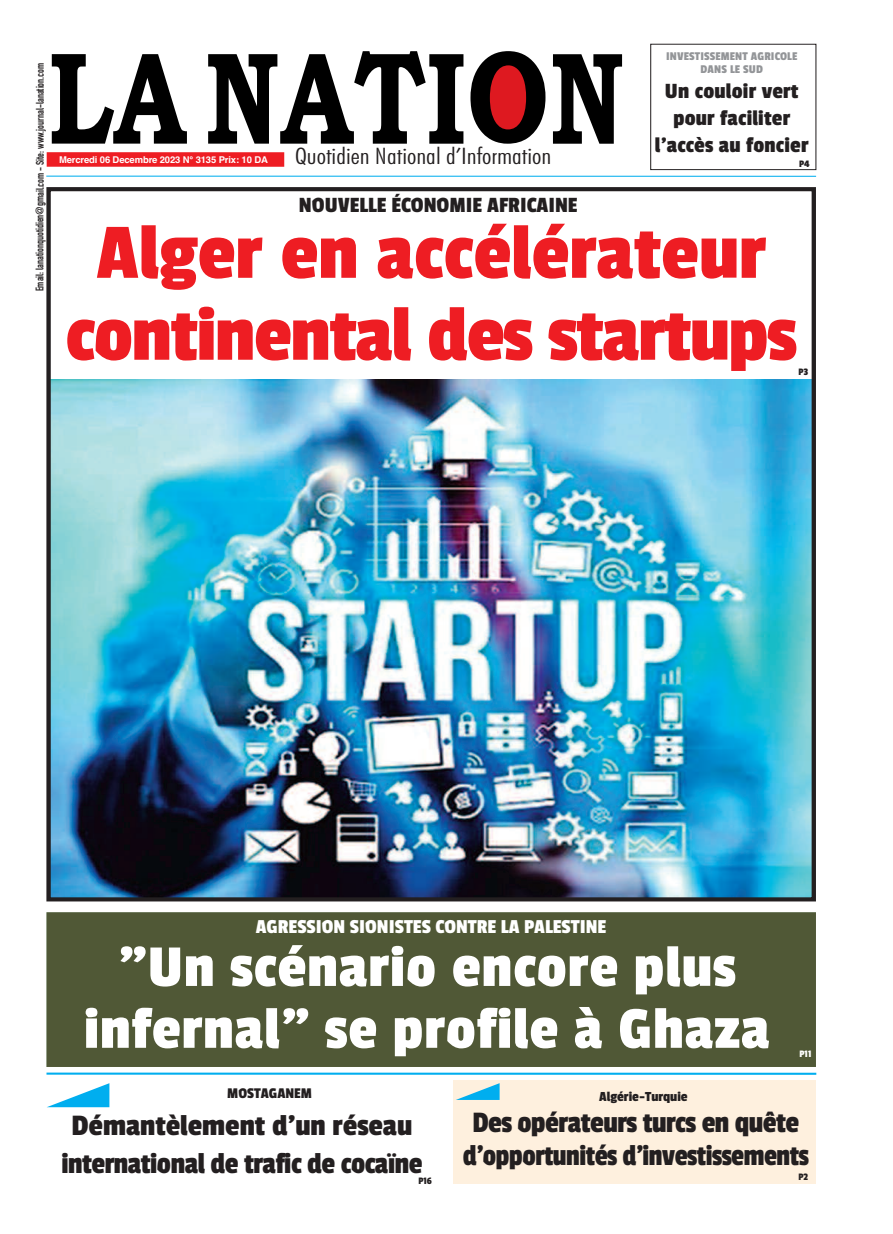
<style>
.page{position:relative;width:893px;height:1234px;background:#fff}
.page>*{position:absolute;margin:0;border:0;box-sizing:border-box;transform-origin:0 0}
.t1{font:81.9px/81.9px "Passion One";letter-spacing:-.015em;color:#ee1d23;text-align:center;scale:1.05 1}
.t2{font:61.8px/61.8px "Passion One";letter-spacing:.015em;color:#fff;text-align:center;scale:1.06 1}
.t3{font:31.05px/33.2px "Passion One";letter-spacing:-.015em;color:#231f20;text-align:center}
.t4{font:31.05px/37.3px "Passion One";letter-spacing:-.015em;color:#231f20;text-align:center;scale:1.05 1}
.t5{font:22.8px/27px "Passion One";letter-spacing:.01em;color:#231f20;text-align:center;scale:1.05 1}
.t6{font:300 condensed 22.8px "Futura BT";color:#231f20;scale:1.21 1}
.t7{font:20.7px "Passion One";color:#fff;scale:1.05 1}
.t8{font:15.6px "Passion One";color:#231f20;scale:1.05 1}
.t9{font:14.55px "Passion One";color:#231f20;scale:1.05 1}
.t10{font:12.45px/13.5px "Passion One";letter-spacing:.01em;color:#939598;text-align:center;scale:1.05 1}
.t11{font:700 10.8px "DIN Condensed";color:#231f20;scale:.95 1}
.t12{font:10.35px "Passion One";color:#231f20;scale:1.05 1}
.t13{font:10.35px "Passion One";color:#fff;scale:1.05 1}
.t14{font:700 9.3px "Helvetica";letter-spacing:-.015em;color:#fff}
</style>
<div class="page">
<img style="left:51px;top:379px;width:760px;height:517px">
<div style="left:46px;top:187px;width:770px;height:714px;border:4px solid #231f20"></div>
<div style="left:454px;top:1079px;width:362px;height:104px;background:#fef0de"></div>
<div style="left:47px;top:152px;width:237px;height:15px;background:#ee1d23"></div>
<svg style="left:52px;top:54px;width:135px;height:90px"></svg>
<svg style="left:208px;top:51px;width:255px;height:93px"></svg>
<svg style="left:470px;top:51px;width:75px;height:93px"></svg>
<svg style="left:553px;top:54px;width:69px;height:90px"></svg>
<hr style="left:46px;top:175px;width:770px;height:2px;background:#00aeef">
<div style="left:650px;top:44px;width:166px;height:126px;border:1px solid #231f20"></div>
<svg style="left:50px;top:1083px;width:59px;height:23px"></svg>
<svg style="left:458px;top:1083px;width:42px;height:16px"></svg>
<hr style="left:46px;top:1072px;width:770px;height:2px;background:#00aeef">
<div style="left:46px;top:912px;width:770px;height:154px;background:#505836"></div>
<p class="t11" style="left:34px;top:291px;width:242px;rotate:-90deg">Email: lanationquotidien@gmail.com - Site: www.journal-lanation.com</p>
<p class="t14" style="left:59px;top:154px;width:210px">Mercredi 06 Decembre 2023 N° 3135 Prix: 10 DA</p>
<p class="t6" style="left:295px;top:143px;width:213px">Quotidien National d’Information</p>
<p class="t10" style="left:666px;top:49px;width:127px">INVESTISSEMENT AGRICOLE<br>DANS LE SUD</p>
<p class="t5" style="left:655px;top:78px;width:148px">Un couloir vert pour faciliter l'accès au foncier</p>
<p class="t12" style="left:799px;top:159px;width:11px">P4</p>
<p class="t5" style="left:299px;top:191px;width:267px">NOUVELLE ÉCONOMIE AFRICAINE</p>
<h1 class="t1" style="left:65px;top:211px;width:698px">Alger en accélérateur continental des startups</h1>
<p class="t12" style="left:798px;top:366px;width:11px">P3</p>
<p class="t7" style="left:256px;top:915px;width:335px">AGRESSION SIONISTES CONTRE LA PALESTINE</p>
<h2 class="t2" style="left:84px;top:935px;width:648px">"Un scénario encore plus infernal" se profile à Ghaza</h2>
<p class="t13" style="left:799px;top:1048px;width:13px">P11</p>
<p class="t8" style="left:227px;top:1084px;width:82px">MOSTAGANEM</p>
<h3 class="t4" style="left:61px;top:1106px;width:345px">Démantèlement d’un réseau international de trafic de cocaïne</h3>
<p class="t12" style="left:418px;top:1174px;width:14px">P16</p>
<p class="t9" style="left:599px;top:1088px;width:86px">Algérie-Turquie</p>
<h3 class="t3" style="left:463px;top:1105px;width:347px">Des opérateurs turcs en quête d’opportunités d'investissements</h3>
<p class="t12" style="left:798px;top:1170px;width:11px">P2</p>
</div>
